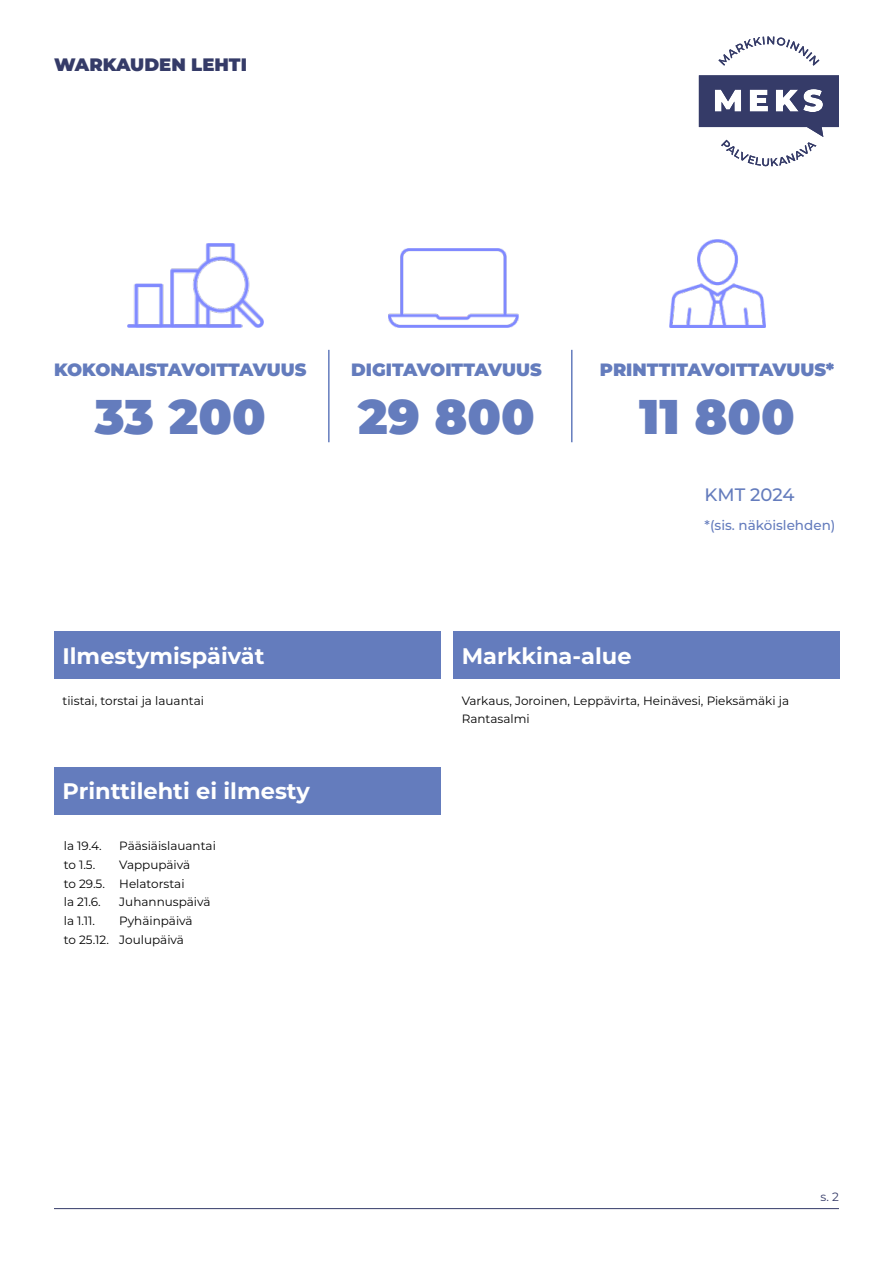
<style>
.page{position:relative;width:893px;height:1263px;background:#fff}
.page>*{position:absolute;margin:0;border:0;box-sizing:border-box;transform-origin:0 0}
.t1{font:900 48.75px "Montserrat";color:#647cbd}
.t2{font:700 22.5px "Montserrat";color:#fff}
.t3{font:900 18px "Montserrat";color:#353b68}
.t4{font:500 18px "Montserrat";letter-spacing:-.005em;color:#647cbd}
.t5{font:900 17.85px "Montserrat";color:#647cbd}
.t6{font:500 13.5px "Montserrat";color:#647cbd}
.t7{font:12px/18.6px "Montserrat";color:#000}
.t8{font:12px "Montserrat";color:#353b68}
</style>
<div class="page">
<hr style="left:54px;top:1208px;width:785px;height:1px;background:#353b68">
<svg style="left:718px;top:36px;width:101px;height:30px"></svg>
<svg style="left:699px;top:75px;width:140px;height:91px"></svg>
<div style="left:453px;top:631px;width:386px;height:48px;background:#647cbd"></div>
<div style="left:54px;top:631px;width:386px;height:48px;background:#647cbd"></div>
<div style="left:54px;top:767px;width:386px;height:47px;background:#647cbd"></div>
<hr style="left:328px;top:350px;width:2px;height:92px;background:#647cbd">
<hr style="left:571px;top:350px;width:1px;height:92px;background:#647cbd">
<img style="left:128px;top:244px;width:135px;height:84px">
<img style="left:388px;top:248px;width:130px;height:80px">
<img style="left:669px;top:239px;width:96px;height:89px">
<h3 class="t3" style="left:54px;top:52px;width:195px">WARKAUDEN LEHTI</h3>
<h3 class="t5" style="left:54px;top:356px;width:254px">KOKONAISTAVOITTAVUUS</h3>
<h1 class="t1" style="left:95px;top:380px;width:173px">33 200</h1>
<h3 class="t5" style="left:351px;top:356px;width:192px">DIGITAVOITTAVUUS</h3>
<h1 class="t1" style="left:358px;top:380px;width:178px">29 800</h1>
<h3 class="t5" style="left:600px;top:356px;width:236px">PRINTTITAVOITTAVUUS*</h3>
<h1 class="t1" style="left:639px;top:380px;width:157px">11 800</h1>
<h3 class="t4" style="left:705px;top:482px;width:91px">KMT 2024</h3>
<p class="t6" style="left:705px;top:515px;width:132px">*(sis. näköislehden)</p>
<h2 class="t2" style="left:63px;top:640px;width:204px">Ilmestymispäivät</h2>
<p class="t7" style="left:63px;top:691px;width:143px">tiistai, torstai ja lauantai</p>
<h2 class="t2" style="left:63px;top:775px;width:249px">Printtilehti ei ilmesty</h2>
<p class="t7" style="left:64px;top:836px;width:40px">la 19.4.</p>
<p class="t7" style="left:119px;top:836px;width:98px">Pääsiäislauantai</p>
<p class="t7" style="left:64px;top:855px;width:33px">to 1.5.</p>
<p class="t7" style="left:64px;top:855px;width:128px;text-indent:56px">Vappupäivä to 29.5. Helatorstai la 21.6.</p>
<p class="t7" style="left:119px;top:892px;width:93px">Juhannuspäivä</p>
<p class="t7" style="left:64px;top:911px;width:130px;text-indent:56px">Pyhäinpäivä to 25.12. Joulupäivä</p>
<p class="t7" style="left:64px;top:911px;width:33px">la 1.11.</p>
<h2 class="t2" style="left:462px;top:640px;width:171px">Markkina-alue</h2>
<p class="t7" style="left:462px;top:691px;width:329px">Varkaus, Joroinen, Leppävirta, Heinävesi, Pieksämäki ja<br>Rantasalmi</p>
<p class="t8" style="left:821px;top:1188px;width:20px">s. 2</p>
</div>
